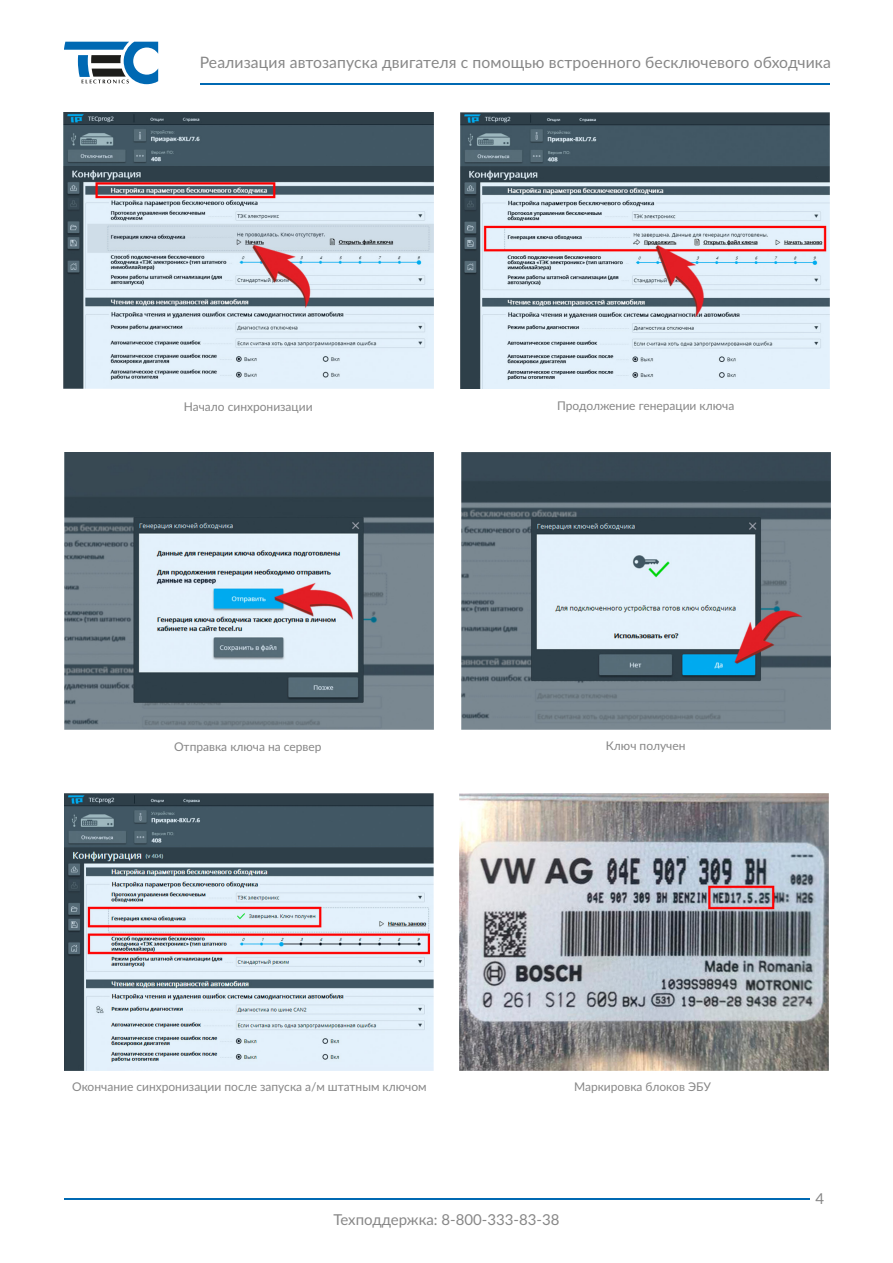
<style>
.page{position:relative;width:893px;height:1263px;background:#fff}
.page>*{position:absolute;margin:0;border:0;box-sizing:border-box;transform-origin:0 0}
.t1{font:15.75px "Lato";letter-spacing:.005em;color:#878787}
.t2{font:15px "Lato";color:#878787}
.t3{font:12px "Lato";color:#878787}
</style>
<div class="page">
<svg style="left:64px;top:42px;width:94px;height:42px"></svg>
<hr style="left:200px;top:83px;width:629px;height:1px;background:#0069b3">
<hr style="left:64px;top:1198px;width:745px;height:1px;background:#0069b3">
<img style="left:64px;top:453px;width:369px;height:276px">
<img style="left:64px;top:112px;width:369px;height:277px">
<img style="left:461px;top:453px;width:369px;height:276px">
<img style="left:460px;top:112px;width:369px;height:277px">
<img style="left:64px;top:793px;width:369px;height:277px">
<img style="left:460px;top:793px;width:369px;height:277px">
<h1 class="t1" style="left:200px;top:51px;width:633px">Реализация автозапуска двигателя с помощью встроенного бесключевого обходчика</h1>
<p class="t3" style="left:184px;top:398px;width:130px">Начало синхронизации</p>
<p class="t3" style="left:557px;top:397px;width:179px">Продолжение генерации ключа</p>
<p class="t3" style="left:174px;top:738px;width:149px">Отправка ключа на сервер</p>
<p class="t3" style="left:606px;top:737px;width:81px">Ключ получен</p>
<p class="t3" style="left:72px;top:1077px;width:356px">Окончание синхронизации после запуска а/м штатным ключом</p>
<p class="t3" style="left:574px;top:1077px;width:138px">Маркировка блоков ЭБУ</p>
<p class="t2" style="left:333px;top:1208px;width:228px">Техподдержка: 8-800-333-83-38</p>
<p class="t2" style="left:816px;top:1188px;width:10px">4</p>
</div>
